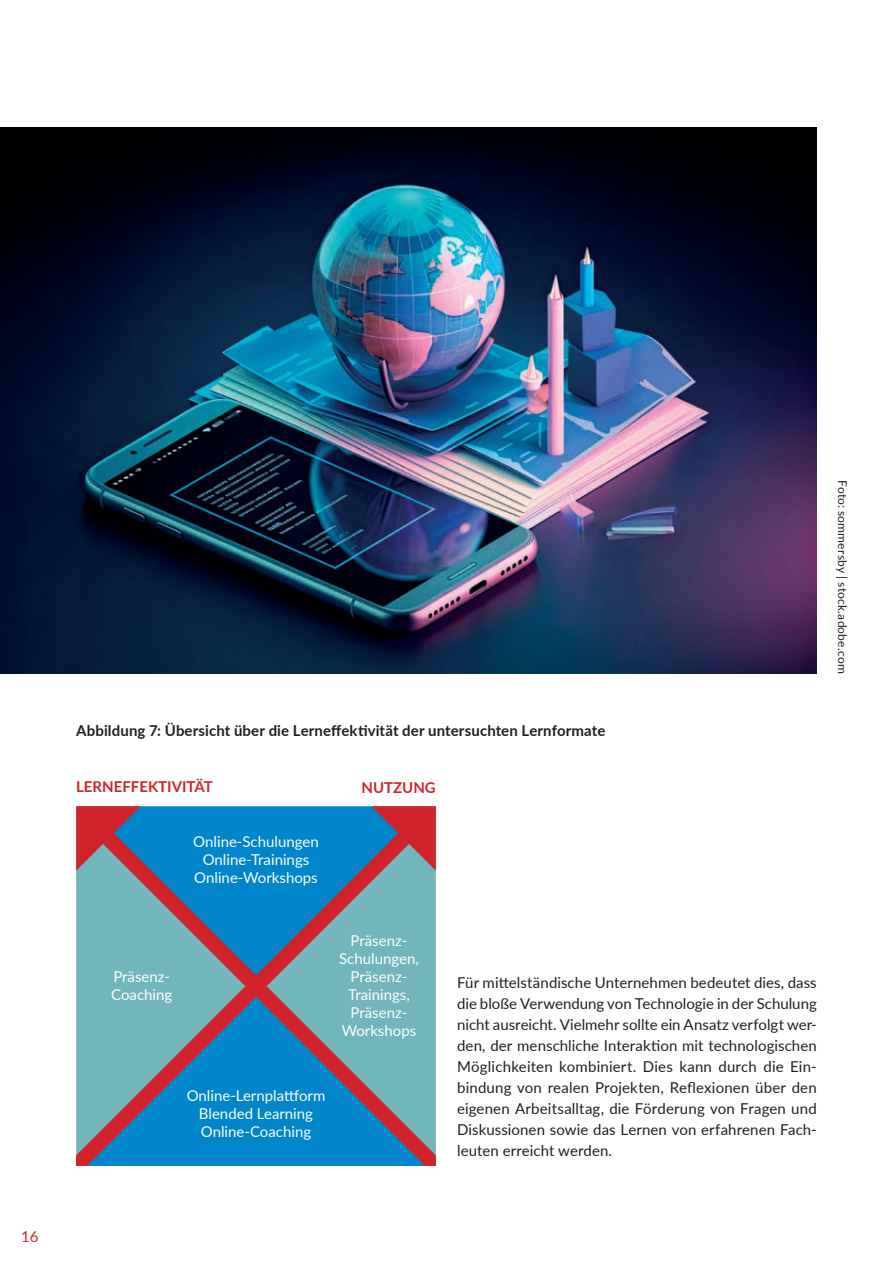
<style>
.page{position:relative;width:893px;height:1263px;background:#fff}
.page>*{position:absolute;margin:0;border:0;box-sizing:border-box;transform-origin:0 0}
.t1{font:15px/21px "Lato";letter-spacing:.005em;color:#231f20;text-align:justify}
.t2{font:15px/18px "Lato";color:#fff;text-align:center}
.t3{font:700 15px "Lato";letter-spacing:.005em;color:#231f20}
.t4{font:700 15px "Lato";color:#d1232a}
.t5{font:15px "Lato";color:#d1232a}
.t6{font:12px "Lato";letter-spacing:.015em;color:#231f20}
</style>
<div class="page">
<svg style="left:76px;top:806px;width:65px;height:7px"></svg>
<svg style="left:76px;top:813px;width:353px;height:353px;background:#4c8daf"></svg>
<svg style="left:371px;top:806px;width:65px;height:65px;background:#9a4e60"></svg>
<img style="left:0;top:127px;width:817px;height:546px">
<p class="t5" style="left:21px;top:1225px;width:19px">16</p>
<p class="t6" style="left:851px;top:480px;width:195px;rotate:90deg">Foto: sommersby | stock.adobe.com</p>
<p class="t3" style="left:76px;top:720px;width:531px">Abbildung 7: Übersicht über die Lerneffektivität der untersuchten Lernformate</p>
<p class="t4" style="left:76px;top:778px;width:138px">LERNEFFEKTIVITÄT</p>
<p class="t4" style="left:361px;top:778px;width:76px">NUTZUNG</p>
<p class="t2" style="left:111px;top:968px;width:63px;text-align:left">Präsenz-<br>Coaching</p>
<p class="t2" style="left:193px;top:832px;width:127px">Online-Schulungen<br>Online-Trainings<br>Online-Workshops</p>
<p class="t2" style="left:339px;top:932px;width:81px">Präsenz-<br>Schulungen,<br>Präsenz-<br>Trainings,<br>Präsenz-<br>Workshops</p>
<p class="t2" style="left:187px;top:1086px;width:140px">Online-Lernplattform<br>Blended Learning<br>Online-Coaching</p>
<p class="t1" style="left:457px;top:972px;width:361px">Für mittelständische Unternehmen bedeutet dies, dass die bloße Verwendung von Technologie in der Schulung nicht ausreicht. Vielmehr sollte ein Ansatz verfolgt wer&shy;den, der menschliche Interaktion mit technologischen Möglichkeiten kombiniert. Dies kann durch die Ein&shy;bindung von realen Projekten, Reflexionen über den eigenen Arbeitsalltag, die Förderung von Fragen und Diskussionen sowie das Lernen von erfahrenen Fach&shy;leuten erreicht werden.</p>
</div>
